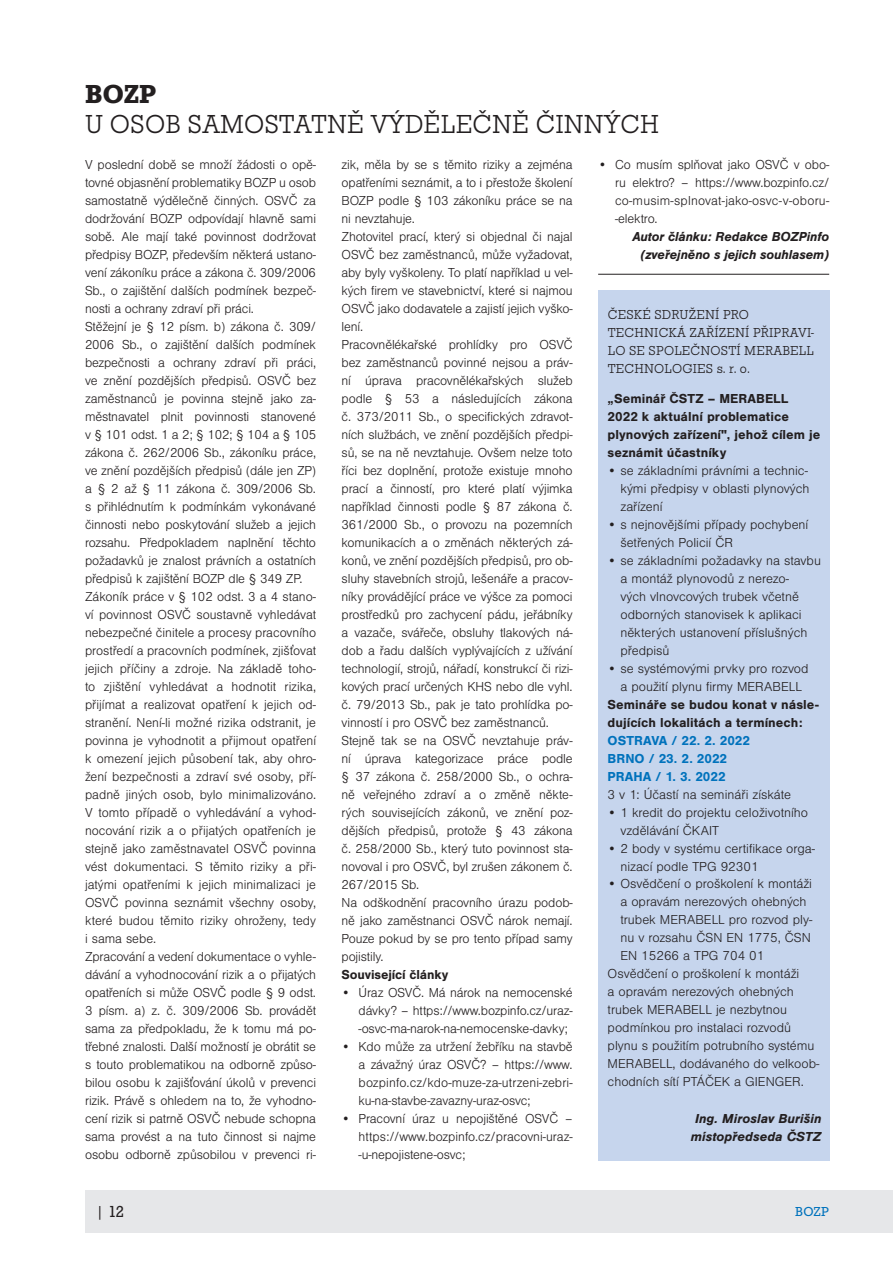
<style>
.page{position:relative;width:893px;height:1263px;background:#fff}
.page>*{position:absolute;margin:0;border:0;box-sizing:border-box;transform-origin:0 0}
.t1{font:300 27px "Roctus TOT";letter-spacing:.005em;color:#231f20}
.t2{font:500 27px "Roctus TOT";color:#231f20}
.t3{font:16.5px "Roctus TOT";color:#231f20}
.t4{font:300 13.5px/18px "Nimbus San";letter-spacing:-.01em;color:#231f20}
.t5{font:700 13.5px/18px "Nimbus San";color:#231f20}
.t6{font:italic 700 13.5px/18px "Nimbus San";letter-spacing:-.01em;color:#231f20;text-align:center}
.t7{font:300 13.5px/18px "Roctus TOT";letter-spacing:.015em;color:#231f20}
.t8{font:700 13.5px/18px "Nimbus San";color:#0072bc}
.t9{font:13.5px "Roctus TOT";color:#0072bc}
</style>
<div class="page">
<div style="left:85px;top:1191px;width:808px;height:42px;background:#e6e7e9"></div>
<div style="left:598px;top:291px;width:231px;height:870px;background:#c6d5ed"></div>
<hr style="left:598px;top:274px;width:231px;height:1px;background:#231f20">
<h1 class="t2" style="left:85px;top:79px;width:73px">BOZP</h1>
<h1 class="t1" style="left:85px;top:110px;width:575px">U OSOB SAMOSTATNĚ VÝDĚLEČNĚ ČINNÝCH</h1>
<p class="t4" style="left:85px;top:155px;width:233px">V poslední době se množí žádosti o opě&shy;tovné objasnění problematiky BOZP u osob samostatně výdělečně činných. OSVČ za dodržování BOZP odpovídají hlavně sami sobě. Ale mají také povinnost dodržovat předpisy BOZP, především některá ustano&shy;vení zákoníku práce a zákona č. 309/2006<br>Sb., o zajištění dalších podmínek bezpeč&shy;nosti a ochrany zdraví při práci.<br>Stěžejní je § 12 písm. b) zákona č. 309/ 2006 Sb., o zajištění dalších podmínek bezpečnosti a ochrany zdraví při práci, ve znění pozdějších předpisů. OSVČ bez zaměstnanců je povinna stejně jako za&shy;městnavatel plnit povinnosti stanovené v § 101 odst. 1 a 2; § 102; § 104 a § 105 zákona č. 262/2006 Sb., zákoníku práce, ve znění pozdějších předpisů (dále jen ZP) a § 2 až § 11 zákona č. 309/2006 Sb. s přihlédnutím k podmínkám vykonávané činnosti nebo poskytování služeb a jejich rozsahu. Předpokladem naplnění těchto požadavků je znalost právních a ostatních předpisů k zajištění BOZP dle § 349 ZP.<br>Zákoník práce v § 102 odst. 3 a 4 stano&shy;ví povinnost OSVČ soustavně vyhledávat nebezpečné činitele a procesy pracovního prostředí a pracovních podmínek, zjišťovat jejich příčiny a zdroje. Na základě toho&shy;to zjištění vyhledávat a hodnotit rizika, přijímat a realizovat opatření k jejich od&shy;stranění. Není-li možné rizika odstranit, je povinna je vyhodnotit a přijmout opatření k omezení jejich působení tak, aby ohro&shy;žení bezpečnosti a zdraví své osoby, pří&shy;padně jiných osob, bylo minimalizováno.<br>V tomto případě o vyhledávání a vyhod&shy;nocování rizik a o přijatých opatřeních je stejně jako zaměstnavatel OSVČ povinna vést dokumentaci. S těmito riziky a při&shy;jatými opatřeními k jejich minimalizaci je OSVČ povinna seznámit všechny osoby, které budou těmito riziky ohroženy, tedy i sama sebe.<br>Zpracování a vedení dokumentace o vyhle&shy;dávání a vyhodnocování rizik a o přijatých opatřeních si může OSVČ podle § 9 odst.<br>3 písm. a) z. č. 309/2006 Sb. provádět sama za předpokladu, že k tomu má po&shy;třebné znalosti. Další možností je obrátit se s touto problematikou na odborně způso&shy;bilou osobu k zajišťování úkolů v prevenci rizik. Právě s ohledem na to, že vyhodno&shy;cení rizik si patrně OSVČ nebude schopna sama provést a na tuto činnost si najme osobu odborně způsobilou v prevenci ri-</p>
<p class="t4" style="left:342px;top:155px;width:233px">zik, měla by se s těmito riziky a zejména opatřeními seznámit, a to i přestože školení BOZP podle § 103 zákoníku práce se na ni nevztahuje.<br>Zhotovitel prací, který si objednal či najal OSVČ bez zaměstnanců, může vyžadovat, aby byly vyškoleny. To platí například u vel&shy;kých firem ve stavebnictví, které si najmou OSVČ jako dodavatele a zajistí jejich vyško&shy;lení.<br>Pracovnělékařské prohlídky pro OSVČ bez zaměstnanců povinné nejsou a práv&shy;ní úprava pracovnělékařských služeb podle § 53 a následujících zákona č. 373/2011 Sb., o specifických zdravot&shy;ních službách, ve znění pozdějších předpi&shy;sů, se na ně nevztahuje. Ovšem nelze toto říci bez doplnění, protože existuje mnoho prací a činností, pro které platí výjimka například činnosti podle § 87 zákona č.<br>361/2000 Sb., o provozu na pozemních komunikacích a o změnách některých zá&shy;konů, ve znění pozdějších předpisů, pro ob&shy;sluhy stavebních strojů, lešenáře a pracov&shy;níky provádějící práce ve výšce za pomoci prostředků pro zachycení pádu, jeřábníky a vazače, svářeče, obsluhy tlakových ná&shy;dob a řadu dalších vyplývajících z užívání technologií, strojů, nářadí, konstrukcí či rizi&shy;kových prací určených KHS nebo dle vyhl. č. 79/2013 Sb., pak je tato prohlídka po&shy;vinností i pro OSVČ bez zaměstnanců.<br>Stejně tak se na OSVČ nevztahuje práv&shy;ní úprava kategorizace práce podle § 37 zákona č. 258/2000 Sb., o ochra&shy;ně veřejného zdraví a o změně někte&shy;rých souvisejících zákonů, ve znění poz&shy;dějších předpisů, protože § 43 zákona č. 258/2000 Sb., který tuto povinnost sta&shy;novoval i pro OSVČ, byl zrušen zákonem č.<br>267/2015 Sb.<br>Na odškodnění pracovního úrazu podob&shy;ně jako zaměstnanci OSVČ nárok nemají.<br>Pouze pokud by se pro tento případ samy pojistily.</p>
<p class="t5" style="left:342px;top:965px;width:108px">Související články</p>
<p class="t4" style="left:359px;top:983px;width:216px;text-align:justify;text-indent:-17px">• Úraz OSVČ. Má nárok na nemocenské dávky? – https://www.bozpinfo.cz/uraz--osvc-ma-narok-na-nemocenske-davky;</p>
<p class="t4" style="left:359px;top:1037px;width:216px;text-align:justify;text-indent:-17px">• Kdo může za utržení žebříku na stavbě a závažný úraz OSVČ? – https://www. bozpinfo.cz/kdo-muze-za-utrzeni-zebri&shy;ku-na-stavbe-zavazny-uraz-osvc;</p>
<p class="t4" style="left:359px;top:1109px;width:216px;text-align:justify;text-indent:-17px">• Pracovní úraz u nepojištěné OSVČ – https://www.bozpinfo.cz/pracovni-uraz--u-nepojistene-osvc;</p>
<p class="t4" style="left:615px;top:155px;width:216px;text-align:justify;text-indent:-17px">• Co musím splňovat jako OSVČ v obo&shy;ru elektro? – https://www.bozpinfo.cz/ co-musim-splnovat-jako-osvc-v-oboru--elektro.</p>
<p class="t6" style="left:632px;top:227px;width:198px;text-align:right">Autor článku: Redakce BOZPinfo (zveřejněno s jejich souhlasem)</p>
<p class="t7" style="left:608px;top:305px;width:208px">ČESKÉ SDRUŽENÍ PRO<br>TECHNICKÁ ZAŘÍZENÍ PŘIPRAVI-<br>LO SE SPOLEČNOSTÍ MERABELL<br>TECHNOLOGIES s. r. o.</p>
<p class="t5" style="left:608px;top:389px;width:214px">„Seminář ČSTZ – MERABELL<br>2022 k aktuální problematice plynových zařízení", jehož cílem je seznámit účastníky</p>
<p class="t4" style="left:620px;top:461px;width:191px;text-align:justify;text-indent:-13px">• se základními právními a technic&shy;kými předpisy v oblasti plynových zařízení</p>
<p class="t4" style="left:620px;top:515px;width:189px;text-indent:-13px">• s nejnovějšími případy pochybení šetřených Policií ČR</p>
<p class="t4" style="left:620px;top:551px;width:202px;text-indent:-13px">• se základními požadavky na stavbu a montáž plynovodů z nerezo-<br>vých vlnovcových trubek včetně odborných stanovisek k aplikaci některých ustanovení příslušných předpisů</p>
<p class="t4" style="left:608px;top:659px;width:202px;text-align:center">• se systémovými prvky pro rozvod a použití plynu firmy MERABELL</p>
<p class="t5" style="left:608px;top:695px;width:213px">Semináře se budou konat v násle&shy;dujících lokalitách a termínech:</p>
<p class="t8" style="left:608px;top:731px;width:144px">OSTRAVA / 22. 2. 2022<br>BRNO / 23. 2. 2022<br>PRAHA / 1. 3. 2022</p>
<p class="t4" style="left:608px;top:785px;width:185px">3 v 1: Účastí na semináři získáte</p>
<p class="t4" style="left:620px;top:803px;width:189px;text-indent:-13px">• 1 kredit do projektu celoživotního vzdělávání ČKAIT</p>
<p class="t4" style="left:620px;top:839px;width:196px;text-indent:-13px">• 2 body v systému certifikace orga&shy;nizací podle TPG 92301</p>
<p class="t4" style="left:608px;top:875px;width:206px">• Osvědčení o proškolení k montáži</p>
<p class="t4" style="left:620px;top:893px;width:188px">a opravám nerezových ohebných</p>
<p class="t4" style="left:620px;top:911px;width:194px">trubek MERABELL pro rozvod ply-</p>
<p class="t4" style="left:620px;top:929px;width:192px">nu v rozsahu ČSN EN 1775, ČSN</p>
<p class="t4" style="left:620px;top:947px;width:145px">EN 15266 a TPG 704 01</p>
<p class="t4" style="left:608px;top:965px;width:193px">Osvědčení o proškolení k montáži</p>
<p class="t4" style="left:608px;top:983px;width:188px">a opravám nerezových ohebných</p>
<p class="t4" style="left:608px;top:1001px;width:181px">trubek MERABELL je nezbytnou</p>
<p class="t4" style="left:608px;top:1019px;width:185px">podmínkou pro instalaci rozvodů</p>
<p class="t4" style="left:608px;top:1037px;width:208px">plynu s použitím potrubního systému</p>
<p class="t4" style="left:608px;top:1055px;width:213px">MERABELL, dodávaného do velkoob-</p>
<p class="t4" style="left:608px;top:1073px;width:198px">chodních sítí PTÁČEK a GIENGER.</p>
<p class="t6" style="left:691px;top:1109px;width:132px">Ing. Miroslav Burišin místopředseda ČSTZ</p>
<p class="t3" style="left:96px;top:1203px;width:30px">| 12</p>
<p class="t9" style="left:795px;top:1204px;width:35px">BOZP</p>
</div>
